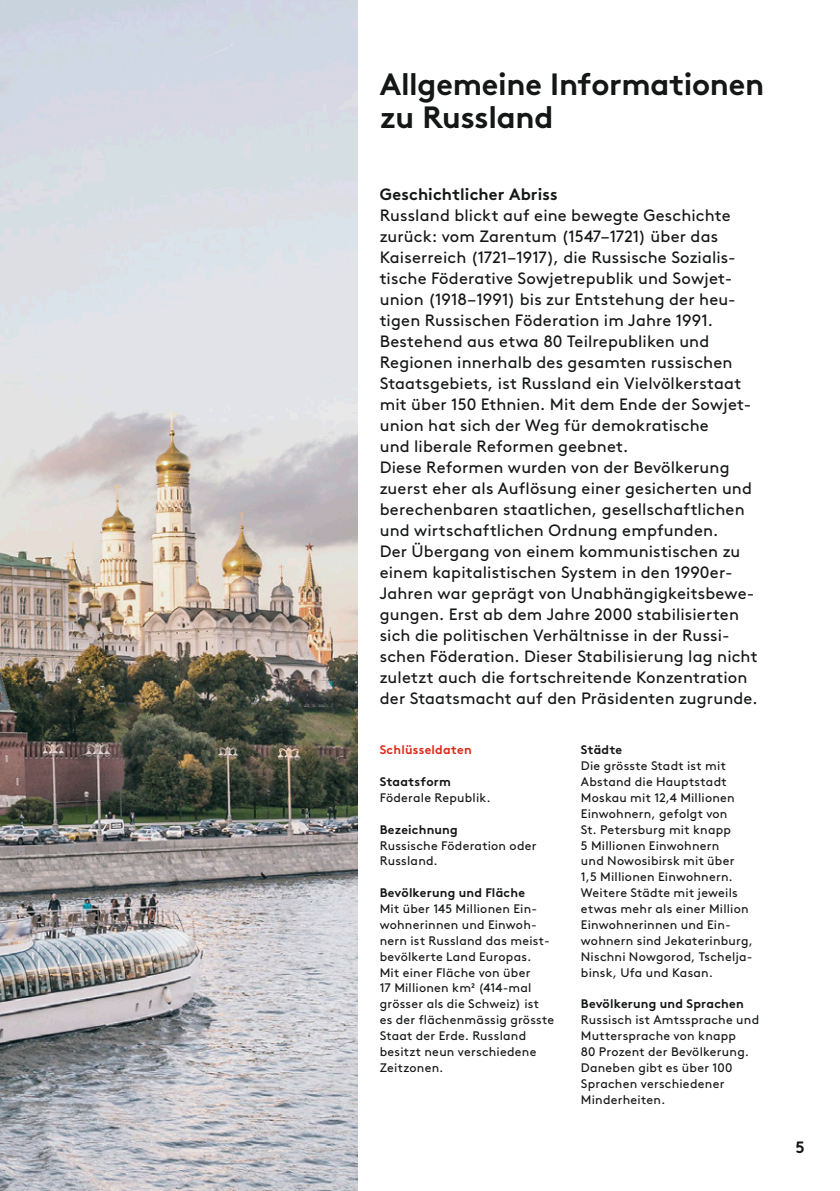
<style>
.page{position:relative;width:840px;height:1191px;background:#fff}
.page>*{position:absolute;margin:0;border:0;box-sizing:border-box;transform-origin:0 0}
.t1{font:700 30.8px/33.8px "Brown Std";letter-spacing:-.01em;color:#151616}
.t2{font:16.4px/21px "Brown Std";letter-spacing:.01em;color:#151616}
.t3{font:700 16.4px "Brown Std";letter-spacing:.005em;color:#151616}
.t4{font:12.4px/15.8px "Brown Std";letter-spacing:.02em;color:#151616}
.t5{font:700 12.4px "Brown Std";letter-spacing:.015em;color:#151616}
.t6{font:700 12.4px "Brown Std";letter-spacing:.015em;color:#dd2b1c}
</style>
<div class="page">
<img style="left:0;top:0;width:357px;height:1191px">
<h1 class="t1" style="left:379px;top:67px;width:386px">Allgemeine Informationen zu Russland</h1>
<p class="t3" style="left:379px;top:184px;width:179px">Geschichtlicher Abriss</p>
<p class="t2" style="left:379px;top:205px;width:379px">Russland blickt auf eine bewegte Geschichte zurück: vom Zarentum (1547–1721) über das Kaiserreich (1721–1917), die Russische Sozialis&shy;tische Föderative Sowjetrepublik und Sowjet&shy;union (1918–1991) bis zur Entstehung der heu&shy;tigen Russischen Föderation im Jahre 1991.<br>Bestehend aus etwa 80 Teilrepubliken und Regionen innerhalb des gesamten russischen Staatsgebiets, ist Russland ein Vielvölkerstaat mit über 150 Ethnien. Mit dem Ende der Sowjet&shy;union hat sich der Weg für demokratische<br>und liberale Reformen geebnet.<br>Diese Reformen wurden von der Bevölkerung zuerst eher als Auflösung einer gesicherten und berechenbaren staatlichen, gesellschaftlichen und wirtschaftlichen Ordnung empfunden.<br>Der Übergang von einem kommunistischen zu einem kapitalistischen System in den 1990er-Jahren war geprägt von Unabhängigkeitsbewe&shy;gungen. Erst ab dem Jahre 2000 stabilisierten sich die politischen Verhältnisse in der Russi&shy;schen Föderation. Dieser Stabilisierung lag nicht zuletzt auch die fortschreitende Konzentration der Staatsmacht auf den Präsidenten zugrunde.</p>
<p class="t6" style="left:379px;top:742px;width:93px">Schlüsseldaten</p>
<p class="t5" style="left:379px;top:774px;width:73px">Staatsform</p>
<p class="t4" style="left:379px;top:790px;width:112px">Föderale Republik.</p>
<p class="t5" style="left:379px;top:821px;width:80px">Bezeichnung</p>
<p class="t4" style="left:379px;top:837px;width:158px">Russische Föderation oder<br>Russland.</p>
<p class="t5" style="left:379px;top:885px;width:147px">Bevölkerung und Fläche</p>
<p class="t4" style="left:379px;top:901px;width:176px">Mit über 145 Millionen Ein&shy;wohnerinnen und Einwoh&shy;nern ist Russland das meist&shy;bevölkerte Land Europas.<br>Mit einer Fläche von über<br>17 Millionen km2 (414-mal grösser als die Schweiz) ist es der flächenmässig grösste<br>Staat der Erde. Russland besitzt neun verschiedene<br>Zeitzonen.</p>
<p class="t5" style="left:580px;top:742px;width:43px">Städte</p>
<p class="t4" style="left:580px;top:758px;width:173px">Die grösste Stadt ist mit<br>Abstand die Hauptstadt<br>Moskau mit 12,4 Millionen<br>Einwohnern, gefolgt von<br>St. Petersburg mit knapp<br>5 Millionen Einwohnern<br>und Nowosibirsk mit über<br>1,5 Millionen Einwohnern.<br>Weitere Städte mit jeweils etwas mehr als einer Million<br>Einwohnerinnen und Ein&shy;wohnern sind Jekaterinburg,<br>Nischni Nowgorod, Tschelja&shy;binsk, Ufa und Kasan.</p>
<p class="t5" style="left:580px;top:996px;width:164px">Bevölkerung und Sprachen</p>
<p class="t4" style="left:580px;top:1012px;width:180px">Russisch ist Amtssprache und<br>Muttersprache von knapp<br>80 Prozent der Bevölkerung.<br>Daneben gibt es über 100<br>Sprachen verschiedener<br>Minderheiten.</p>
<p class="t3" style="left:795px;top:1137px;width:11px">5</p>
</div>
